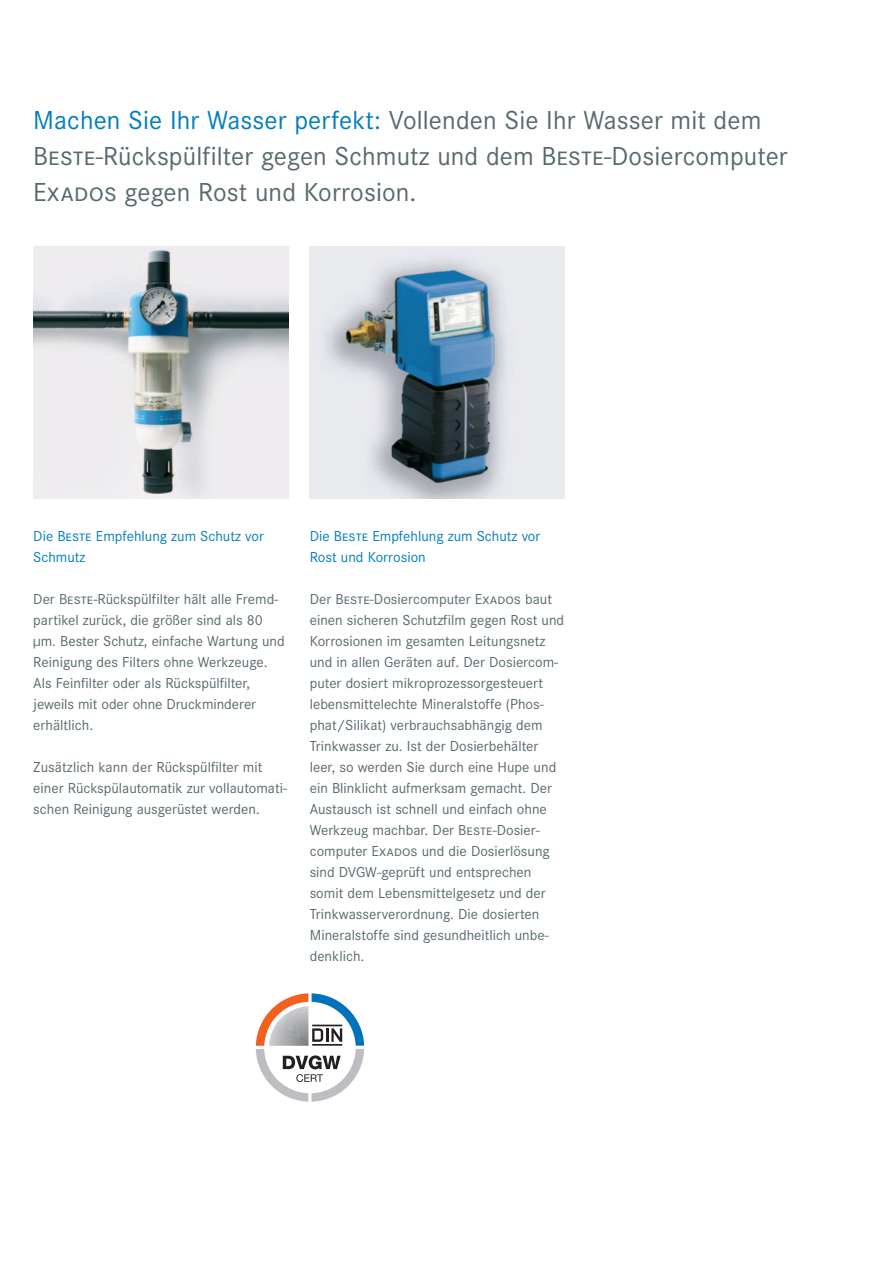
<style>
.page{position:relative;width:893px;height:1264px;background:#fff}
.page>*{position:absolute;margin:0;border:0;box-sizing:border-box;transform-origin:0 0}
.t1{font:27px/36px "Corporate S";letter-spacing:.005em;color:#58696d}
.t2{font:15px/21px "Corporate S";color:#58696d}
.t3{font:15px/21px "Corporate S";color:#007ebf}
.s1{color:#007ebf}
.s2{font-family:"Corporate SSC"}
</style>
<div class="page">
<svg style="left:33px;top:246px;width:532px;height:856px"></svg>
<h1 class="t1" style="left:33px;top:104px;width:756px"><span class="s1">Machen Sie Ihr Wasser perfekt:</span> Vollenden Sie Ihr Wasser mit dem<br><span class="s2">Beste</span>-Rückspülfilter gegen Schmutz und dem <span class="s2">Beste</span>-Dosiercomputer<br><span class="s2">Exados</span> gegen Rost und Korrosion.</h1>
<p class="t3" style="left:33px;top:526px;width:232px">Die <span class="s2">Beste</span> Empfehlung zum Schutz vor<br>Schmutz</p>
<p class="t2" style="left:33px;top:589px;width:253px">Der <span class="s2">Beste</span>-Rückspülfilter hält alle Fremd&shy;partikel zurück, die größer sind als 80 µm. Bester Schutz, einfache Wartung und Reinigung des Filters ohne Werkzeuge.<br>Als Feinfilter oder als Rückspülfilter, jeweils mit oder ohne Druckminderer erhältlich.</p>
<p class="t2" style="left:33px;top:757px;width:255px">Zusätzlich kann der Rückspülfilter mit einer Rückspülautomatik zur vollautomati&shy;schen Reinigung ausgerüstet werden.</p>
<p class="t3" style="left:310px;top:526px;width:232px">Die <span class="s2">Beste</span> Empfehlung zum Schutz vor<br>Rost und Korrosion</p>
<p class="t2" style="left:310px;top:589px;width:256px">Der <span class="s2">Beste</span>-Dosiercomputer <span class="s2">Exados</span> baut einen sicheren Schutzfilm gegen Rost und Korrosionen im gesamten Leitungsnetz und in allen Geräten auf. Der Dosiercom&shy;puter dosiert mikroprozessorgesteuert lebensmittelechte Mineralstoffe (Phos&shy;phat/Silikat) verbrauchsabhängig dem Trinkwasser zu. Ist der Dosierbehälter leer, so werden Sie durch eine Hupe und ein Blinklicht aufmerksam gemacht. Der Austausch ist schnell und einfach ohne Werkzeug machbar. Der <span class="s2">Beste</span>-Dosier&shy;computer <span class="s2">Exados</span> und die Dosierlösung sind DVGW-geprüft und entsprechen somit dem Lebensmittelgesetz und der Trinkwasserverordnung. Die dosierten Mineralstoffe sind gesundheitlich unbe&shy;denklich.</p>
</div>
